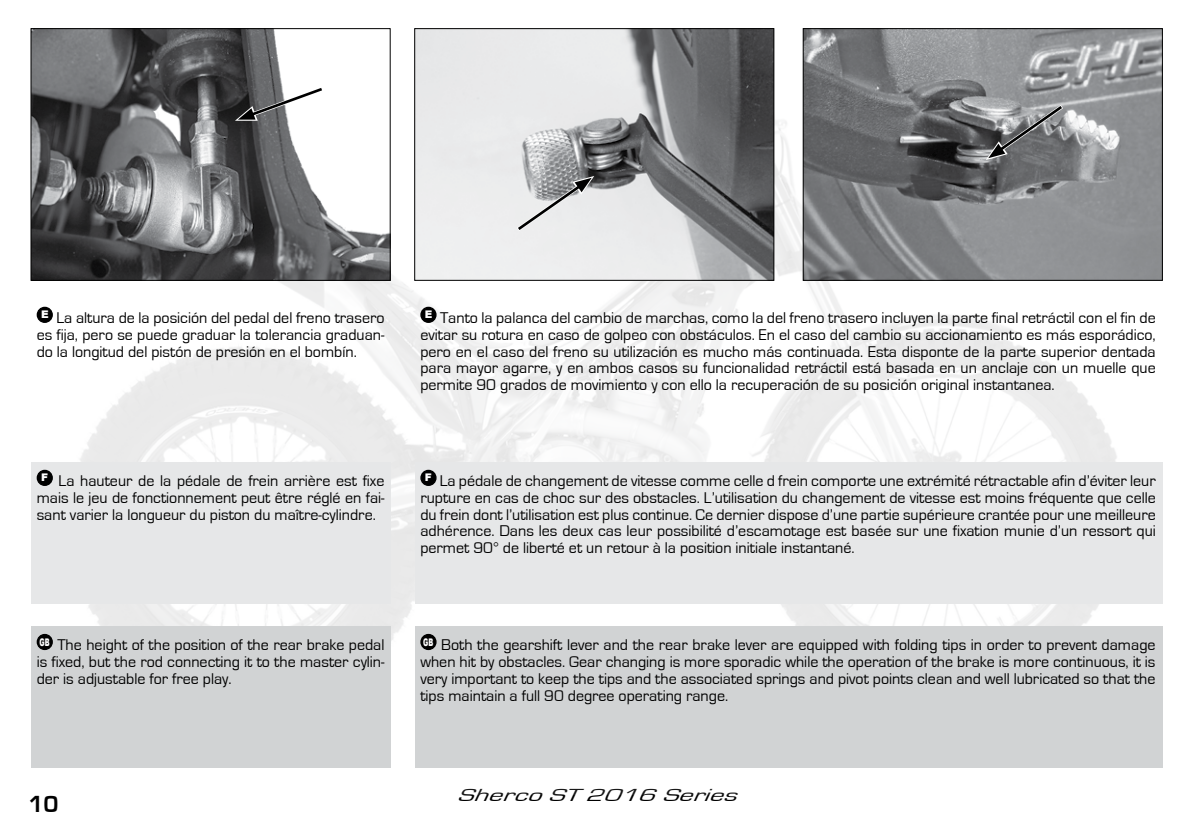
<style>
.page{position:relative;width:1191px;height:840px;background:#fff}
.page>*{position:absolute;margin:0;border:0;box-sizing:border-box;transform-origin:0 0}
.t1{font:700 24px "Eurostile";color:#000}
.t2{font:italic 18px "Eurostile";color:#000;scale:1.57 1}
.t3{font:16px/16.8px "Eurostile";color:#000;text-align:justify}
</style>
<div class="page">
<img style="left:43px;top:57px;width:1105px;height:711px">
<img style="left:416px;top:30px;width:356px;height:248px">
<div style="left:414px;top:28px;width:360px;height:252px;border:1px solid #000"></div>
<div style="left:415px;top:626px;width:747px;height:141px;background:#d1d3d4"></div>
<div style="left:415px;top:461px;width:747px;height:142px;background:#e6e7e8"></div>
<div style="left:421px;top:307px;width:15px;height:15px;background:#000;border-radius:50%"></div>
<div style="left:420px;top:306px;width:16px;height:17px;border:1px solid #000;border-radius:50%"></div>
<div style="left:421px;top:470px;width:15px;height:15px;background:#000;border-radius:50%"></div>
<div style="left:420px;top:469px;width:16px;height:16px;border:1px solid #000;border-radius:50%"></div>
<div style="left:421px;top:634px;width:15px;height:15px;background:#000;border-radius:50%"></div>
<div style="left:420px;top:633px;width:16px;height:16px;border:1px solid #000;border-radius:50%"></div>
<img style="left:805px;top:30px;width:355px;height:248px">
<div style="left:803px;top:28px;width:359px;height:252px;border:1px solid #000"></div>
<svg style="left:512px;top:176px;width:82px;height:59px;background:#cbcccd"></svg>
<svg style="left:985px;top:101px;width:82px;height:59px;background:#828385"></svg>
<img style="left:33px;top:30px;width:355px;height:248px">
<div style="left:31px;top:28px;width:359px;height:252px;border:1px solid #000"></div>
<div style="left:31px;top:626px;width:359px;height:141px;background:#d1d3d4"></div>
<div style="left:31px;top:461px;width:359px;height:142px;background:#e6e7e8"></div>
<div style="left:37px;top:307px;width:15px;height:15px;background:#000;border-radius:50%"></div>
<div style="left:37px;top:306px;width:16px;height:17px;border:1px solid #000;border-radius:50%"></div>
<div style="left:37px;top:470px;width:15px;height:15px;background:#000;border-radius:50%"></div>
<div style="left:37px;top:469px;width:16px;height:16px;border:1px solid #000;border-radius:50%"></div>
<div style="left:37px;top:634px;width:15px;height:15px;background:#000;border-radius:50%"></div>
<div style="left:37px;top:633px;width:16px;height:16px;border:1px solid #000;border-radius:50%"></div>
<svg style="left:235px;top:84px;width:92px;height:37px"></svg>
<p class="t3" style="left:37px;top:309px;width:349px"><sup>E</sup> La altura de la posición del pedal del freno trasero es fija, pero se puede graduar la tolerancia graduan&shy;do la longitud del pistón de presión en el bombín.</p>
<p class="t3" style="left:37px;top:472px;width:349px"><sup>F</sup> La hauteur de la pédale de frein arrière est fixe mais le jeu de fonctionnement peut être réglé en fai&shy;sant varier la longueur du piston du maître-cylindre.</p>
<p class="t3" style="left:37px;top:636px;width:349px"><sup>GB</sup> The height of the position of the rear brake pedal is fixed, but the rod connecting it to the master cylin&shy;der is adjustable for free play.</p>
<h1 class="t1" style="left:28px;top:790px;width:32px">10</h1>
<p class="t3" style="left:420px;top:309px;width:737px"><sup>E</sup> Tanto la palanca del cambio de marchas, como la del freno trasero incluyen la parte final retráctil con el fin de evitar su rotura en caso de golpeo con obstáculos. En el caso del cambio su accionamiento es más esporádico, pero en el caso del freno su utilización es mucho más continuada. Esta disponte de la parte superior dentada para mayor agarre, y en ambos casos su funcionalidad retráctil está basada en un anclaje con un muelle que permite 90 grados de movimiento y con ello la recuperación de su posición original instantanea.</p>
<p class="t3" style="left:420px;top:472px;width:737px"><sup>F</sup> La pédale de changement de vitesse comme celle d frein comporte une extrémité rétractable afin d’éviter leur rupture en cas de choc sur des obstacles. L’utilisation du changement de vitesse est moins fréquente que celle du frein dont l’utilisation est plus continue. Ce dernier dispose d’une partie supérieure crantée pour une meilleure adhérence. Dans les deux cas leur possibilité d’escamotage est basée sur une fixation munie d’un ressort qui permet 90° de liberté et un retour à la position initiale instantané.</p>
<p class="t3" style="left:420px;top:636px;width:736px"><sup>GB</sup> Both the gearshift lever and the rear brake lever are equipped with folding tips in order to prevent damage when hit by obstacles. Gear changing is more sporadic while the operation of the brake is more continuous, it is very important to keep the tips and the associated springs and pivot points clean and well lubricated so that the tips maintain a full 90 degree operating range.</p>
<p class="t2" style="left:457px;top:785px;width:185px">ShercoST2016Series</p>
</div>
